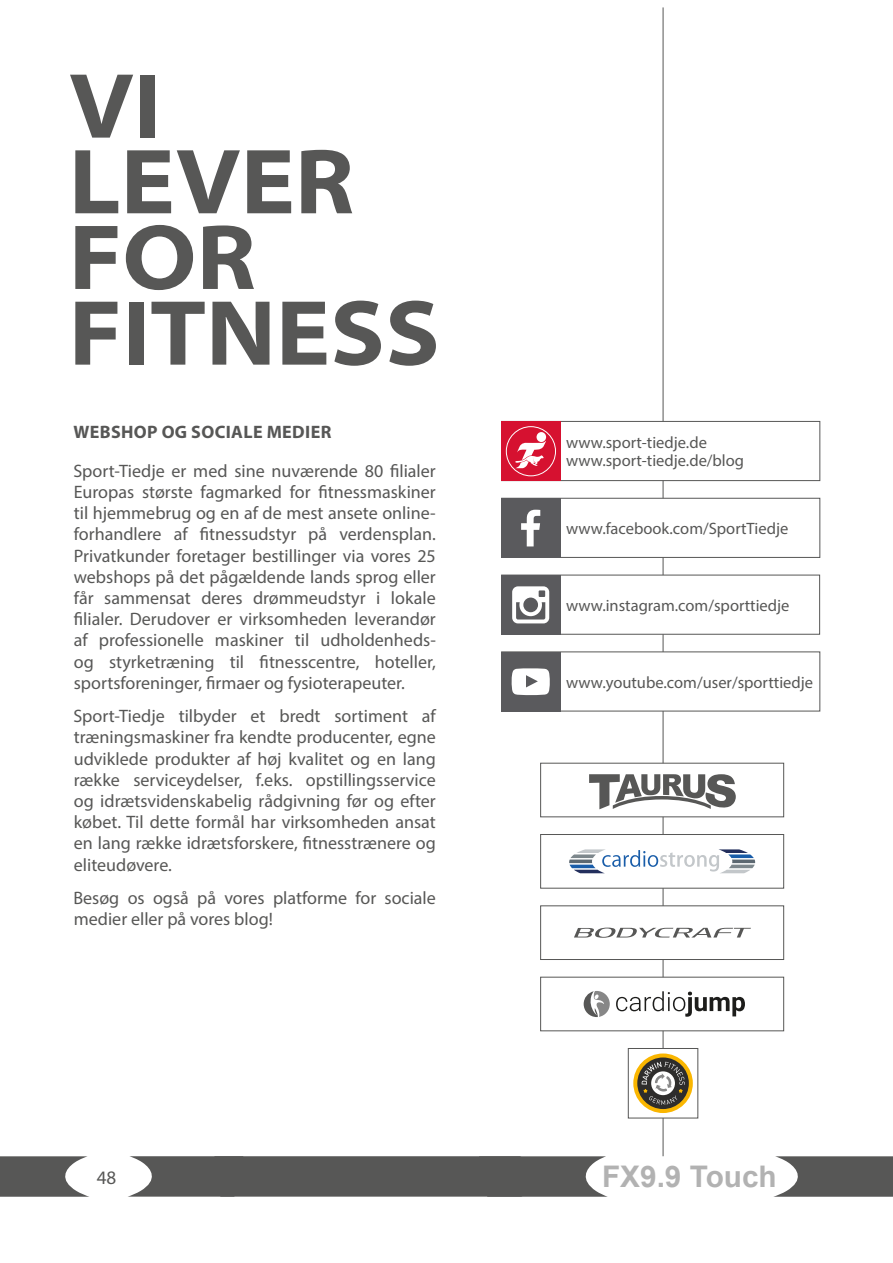
<style>
.page{position:relative;width:893px;height:1263px;background:#fff}
.page>*{position:absolute;margin:0;border:0;box-sizing:border-box;transform-origin:0 0}
.t1{font:700 semi-expanded 93.3px "Myriad Pro";color:#575756}
.t2{font:700 29.7px "Arial";color:#b2b2b2}
.t3{font:19.05px "Myriad Pro";color:#575756}
.t4{font:18px/21.1px "Myriad Pro";color:#575756;text-align:justify}
.Fließtext_Fett{font:700 18px "Myriad Pro";letter-spacing:.02em;color:#575756}
.t5{font:16.5px "Myriad Pro";color:#575756}
</style>
<div class="page">
<svg style="left:0;top:1156px;width:89px;height:41px"></svg>
<svg style="left:773px;top:1156px;width:120px;height:41px"></svg>
<svg style="left:128px;top:1156px;width:480px;height:41px"></svg>
<hr style="left:663px;top:7px;width:1px;height:1149px;background:#575756">
<div style="left:540px;top:763px;width:244px;height:54px;background:#fff;border:1px solid #575756"></div>
<svg style="left:589px;top:774px;width:147px;height:35px"></svg>
<div style="left:540px;top:905px;width:244px;height:55px;background:#fff;border:1px solid #575756"></div>
<svg style="left:574px;top:927px;width:177px;height:11px"></svg>
<div style="left:540px;top:834px;width:244px;height:54px;background:#fff;border:1px solid #575756"></div>
<svg style="left:569px;top:849px;width:186px;height:24px"></svg>
<div style="left:540px;top:977px;width:244px;height:54px;background:#fff;border:1px solid #575756"></div>
<svg style="left:616px;top:991px;width:129px;height:26px"></svg>
<svg style="left:584px;top:991px;width:26px;height:26px"></svg>
<div style="left:628px;top:1048px;width:70px;height:70px;background:#fff;border:1px solid #575756"></div>
<svg style="left:633px;top:1053px;width:60px;height:60px"></svg>
<div style="left:501px;top:498px;width:319px;height:60px;background:#fff;border:1px solid #575756"></div>
<div style="left:501px;top:498px;width:60px;height:60px;background:#5a5a5d"></div>
<svg style="left:521px;top:510px;width:19px;height:36px"></svg>
<div style="left:501px;top:575px;width:319px;height:59px;background:#fff"></div>
<div style="left:501px;top:575px;width:59px;height:59px;background:#5a5a5d"></div>
<svg style="left:512px;top:586px;width:37px;height:37px"></svg>
<div style="left:501px;top:651px;width:319px;height:60px;background:#fff"></div>
<div style="left:501px;top:652px;width:59px;height:59px;background:#5a5a5d"></div>
<svg style="left:511px;top:668px;width:39px;height:27px"></svg>
<div style="left:501px;top:421px;width:319px;height:60px;background:#fff;border:1px solid #575756"></div>
<div style="left:501px;top:422px;width:60px;height:59px;background:#d61130"></div>
<svg style="left:506px;top:426px;width:50px;height:50px"></svg>
<p class="t1" style="left:69px;top:44px;width:94px">VI</p>
<p class="t1" style="left:69px;top:120px;width:287px">LEVER</p>
<p class="t1" style="left:69px;top:196px;width:188px">FOR</p>
<p class="t1" style="left:69px;top:271px;width:373px">FITNESS</p>
<p class="Fließtext_Fett" style="left:73px;top:420px;width:259px">WEBSHOP OG SOCIALE MEDIER</p>
<p class="t4" style="left:73px;top:460px;width:364px">Sport‑Tiedje er med sine nuværende 80 filialer Europas største fagmarked for fitnessmaskiner til hjemmebrug og en af de mest ansete online&shy;forhandlere af fitnessudstyr på verdensplan.<br>Privatkunder foretager bestillinger via vores 25 webshops på det pågældende lands sprog eller får sammensat deres drømmeudstyr i lokale filialer. Derudover er virksomheden leverandør af professionelle maskiner til udholdenheds&shy;og styrketræning til fitnesscentre, hoteller, sportsforeninger, firmaer og fysioterapeuter.</p>
<p class="t4" style="left:73px;top:705px;width:364px">Sport-Tiedje tilbyder et bredt sortiment af træningsmaskiner fra kendte producenter, egne udviklede produkter af høj kvalitet og en lang række serviceydelser, f.eks. opstillingsservice og idrætsvidenskabelig rådgivning før og efter købet. Til dette formål har virksomheden ansat en lang række idrætsforskere, fitnesstrænere og eliteudøvere.</p>
<p class="t4" style="left:73px;top:887px;width:364px">Besøg os også på vores platforme for sociale medier eller på vores blog!</p>
<p class="t5" style="left:566px;top:432px;width:142px">www.sport-tiedje.de</p>
<p class="t5" style="left:566px;top:451px;width:180px">www.sport-tiedje.de/blog</p>
<p class="t5" style="left:566px;top:518px;width:224px">www.facebook.com/SportTiedje</p>
<p class="t5" style="left:566px;top:595px;width:225px">www.instagram.com/sporttiedje</p>
<p class="t5" style="left:566px;top:672px;width:248px">www.youtube.com/user/sporttiedje</p>
<p class="t3" style="left:97px;top:1166px;width:21px">48</p>
<h2 class="t2" style="left:602px;top:1155px;width:176px">FX9.9 Touch</h2>
</div>
